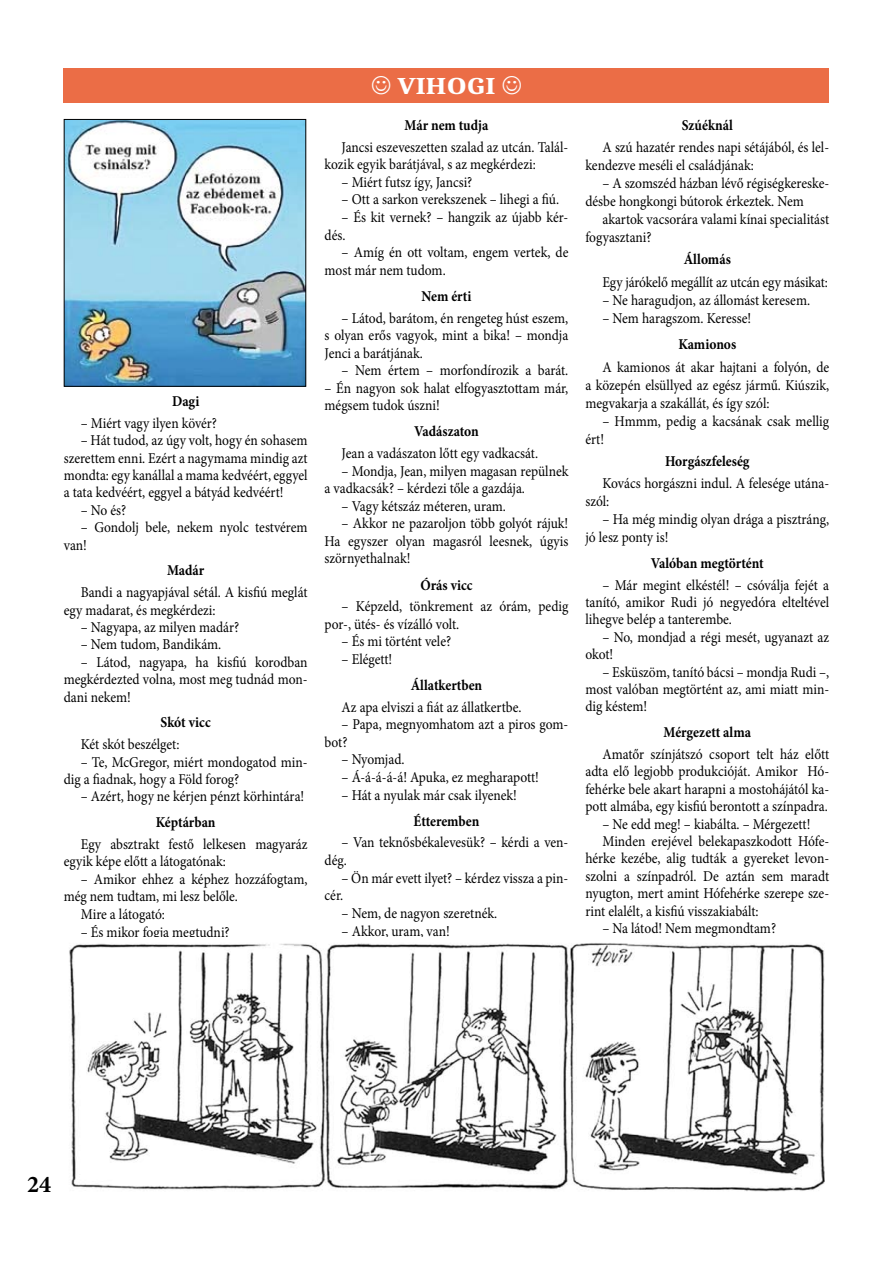
<style>
.page{position:relative;width:893px;height:1263px;background:#fff}
.page>*{position:absolute;margin:0;border:0;box-sizing:border-box;transform-origin:0 0}
.t1{font:700 24px "Caladea";color:#fff;scale:1.2 1}
.t2{font:700 24px "Minion Pro";color:#000}
.t3{font:15px/17.4px "Minion Pro";color:#000;scale:.9 1}
.t4{font:700 15px "Minion Pro";color:#000;scale:.9 1}
</style>
<div class="page">
<div style="left:64px;top:68px;width:765px;height:34px;background:#eb6d46"></div>
<img style="left:69px;top:943px;width:756px;height:249px">
<img style="left:66px;top:121px;width:238px;height:264px">
<div style="left:64px;top:119px;width:242px;height:268px;border:1px solid #000"></div>
<p class="t4" style="left:172px;top:391px;width:32px">Dagi</p>
<p class="t3" style="left:81px;top:414px;width:153px">– Miért vagy ilyen kövér?</p>
<p class="t3" style="left:64px;top:432px;width:272px;text-align:justify;text-indent:17px">– Hát tudod, az úgy volt, hogy én sohasem szerettem enni. Ezért a nagymama mindig azt mondta: egy kanállal a mama kedvéért, eggyel a tata kedvéért, eggyel a bátyád kedvéért!</p>
<p class="t3" style="left:81px;top:501px;width:52px">– No és?</p>
<p class="t3" style="left:64px;top:519px;width:272px;text-indent:17px">– Gondolj bele, nekem nyolc testvérem van!</p>
<p class="t4" style="left:167px;top:560px;width:43px">Madár</p>
<p class="t3" style="left:64px;top:584px;width:272px;text-indent:17px">Bandi a nagyapjával sétál. A kisfiú meglát egy madarat, és megkérdezi:</p>
<p class="t3" style="left:81px;top:618px;width:177px">– Nagyapa, az milyen madár?</p>
<p class="t3" style="left:81px;top:636px;width:158px">– Nem tudom, Bandikám.</p>
<p class="t3" style="left:64px;top:653px;width:272px;text-align:justify;text-indent:17px">– Látod, nagyapa, ha kisfiú korodban megkérdezted volna, most meg tudnád mon&shy;dani nekem!</p>
<p class="t4" style="left:161px;top:712px;width:57px">Skót vicc</p>
<p class="t3" style="left:81px;top:736px;width:111px">Két skót beszélget:</p>
<p class="t3" style="left:64px;top:753px;width:272px;text-indent:17px">– Te, McGregor, miért mondogatod min&shy;dig a fiadnak, hogy a Föld forog?</p>
<p class="t3" style="left:81px;top:788px;width:250px">– Azért, hogy ne kérjen pénzt körhintára!</p>
<p class="t4" style="left:156px;top:812px;width:68px">Képtárban</p>
<p class="t3" style="left:64px;top:835px;width:272px;text-indent:17px">Egy absztrakt festő lelkesen magyaráz egyik képe előtt a látogatónak:</p>
<p class="t3" style="left:81px;top:870px;width:253px">– Amikor ehhez a képhez hozzáfogtam,</p>
<p class="t3" style="left:64px;top:888px;width:195px">még nem tudtam, mi lesz belőle.</p>
<p class="t3" style="left:81px;top:905px;width:95px">Mire a látogató:</p>
<p class="t3" style="left:81px;top:923px;width:167px">– És mikor fogja megtudni?</p>
<h1 class="t1" style="left:398px;top:72px;width:83px">VIHOGI</h1>
<p class="t4" style="left:405px;top:115px;width:94px">Már nem tudja</p>
<p class="t3" style="left:325px;top:138px;width:272px;text-indent:17px">Jancsi eszeveszetten szalad az utcán. Talál&shy;kozik egyik barátjával, s az megkérdezi:</p>
<p class="t3" style="left:342px;top:173px;width:147px">– Miért futsz így, Jancsi?</p>
<p class="t3" style="left:342px;top:191px;width:243px">– Ott a sarkon verekszenek – lihegi a fiú.</p>
<p class="t3" style="left:325px;top:208px;width:272px;text-indent:17px">– És kit vernek? – hangzik az újabb kér&shy;dés.</p>
<p class="t3" style="left:325px;top:244px;width:272px;text-indent:17px">– Amíg én ott voltam, engem vertek, de most már nem tudom.</p>
<p class="t4" style="left:422px;top:285px;width:57px">Nem érti</p>
<p class="t3" style="left:325px;top:309px;width:272px;text-align:justify;text-indent:17px">– Látod, barátom, én rengeteg húst eszem, s olyan erős vagyok, mint a bika! – mondja Jenci a barátjának.</p>
<p class="t3" style="left:342px;top:362px;width:253px">– Nem értem – morfondírozik a barát.</p>
<p class="t3" style="left:325px;top:379px;width:272px">– Én nagyon sok halat elfogyasztottam már, mégsem tudok úszni!</p>
<p class="t4" style="left:414px;top:421px;width:73px">Vadászaton</p>
<p class="t3" style="left:342px;top:445px;width:220px">Jean a vadászaton lőtt egy vadkacsát.</p>
<p class="t3" style="left:325px;top:462px;width:272px;text-indent:17px">– Mondja, Jean, milyen magasan repülnek a vadkacsák? – kérdezi tőle a gazdája.</p>
<p class="t3" style="left:342px;top:497px;width:184px">– Vagy kétszáz méteren, uram.</p>
<p class="t3" style="left:325px;top:515px;width:272px;text-align:justify;text-indent:17px">– Akkor ne pazaroljon több golyót rájuk!<br>Ha egyszer olyan magasról leesnek, úgyis szörnyethalnak!</p>
<p class="t4" style="left:420px;top:574px;width:60px">Órás vicc</p>
<p class="t3" style="left:325px;top:598px;width:272px;text-indent:17px">– Képzeld, tönkrement az órám, pedig por-, ütés- és vízálló volt.</p>
<p class="t3" style="left:342px;top:633px;width:123px">– És mi történt vele?</p>
<p class="t3" style="left:342px;top:650px;width:58px">– Elégett!</p>
<p class="t4" style="left:411px;top:675px;width:81px">Állatkertben</p>
<p class="t3" style="left:342px;top:698px;width:201px">Az apa elviszi a fiát az állatkertbe.</p>
<p class="t3" style="left:325px;top:716px;width:272px;text-indent:17px">– Papa, megnyomhatom azt a piros gom&shy;bot?</p>
<p class="t3" style="left:342px;top:751px;width:71px">– Nyomjad.</p>
<p class="t3" style="left:342px;top:769px;width:221px">– Á-á-á-á-á! Apuka, ez megharapott!</p>
<p class="t3" style="left:342px;top:786px;width:196px">– Hát a nyulak már csak ilyenek!</p>
<p class="t4" style="left:414px;top:810px;width:74px">Étteremben</p>
<p class="t3" style="left:325px;top:834px;width:272px;text-indent:17px">– Van teknősbékalevesük? – kérdi a ven&shy;dég.</p>
<p class="t3" style="left:325px;top:869px;width:272px;text-indent:17px">– Ön már evett ilyet? – kérdez vissza a pin&shy;cér.</p>
<p class="t3" style="left:342px;top:904px;width:174px">– Nem, de nagyon szeretnék.</p>
<p class="t3" style="left:342px;top:922px;width:122px">– Akkor, uram, van!</p>
<p class="t4" style="left:682px;top:115px;width:58px">Szúéknál</p>
<p class="t3" style="left:585px;top:138px;width:272px;line-height:18px;text-indent:17px">A szú hazatér rendes napi sétájából, és lel&shy;kendezve meséli el családjának:</p>
<p class="t3" style="left:585px;top:174px;width:272px;line-height:18px;text-indent:17px">– A szomszéd házban lévő régiségkereske&shy;désbe hongkongi bútorok érkeztek. Nem</p>
<p class="t3" style="left:585px;top:210px;width:272px;line-height:18px;text-indent:17px">akartok vacsorára valami kínai specialitást fogyasztani?</p>
<p class="t4" style="left:684px;top:249px;width:54px">Állomás</p>
<p class="t3" style="left:602px;top:273px;width:252px">Egy járókelő megállít az utcán egy másikat:</p>
<p class="t3" style="left:602px;top:291px;width:232px">– Ne haragudjon, az állomást keresem.</p>
<p class="t3" style="left:602px;top:309px;width:167px">– Nem haragszom. Keresse!</p>
<p class="t4" style="left:678px;top:334px;width:66px">Kamionos</p>
<p class="t3" style="left:585px;top:358px;width:272px;line-height:18px;text-align:justify;text-indent:17px">A kamionos át akar hajtani a folyón, de a közepén elsüllyed az egész jármű. Kiúszik, megvakarja a szakállát, és így szól:</p>
<p class="t3" style="left:585px;top:412px;width:272px;line-height:18px;text-indent:17px">– Hmmm, pedig a kacsának csak mellig ért!</p>
<p class="t4" style="left:665px;top:450px;width:95px">Horgászfeleség</p>
<p class="t3" style="left:585px;top:474px;width:272px;line-height:18px;text-indent:17px">Kovács horgászni indul. A felesége utána&shy;szól:</p>
<p class="t3" style="left:585px;top:510px;width:272px;line-height:18px;text-indent:17px">– Ha még mindig olyan drága a pisztráng, jó lesz ponty is!</p>
<p class="t4" style="left:651px;top:553px;width:127px">Valóban megtörtént</p>
<p class="t3" style="left:585px;top:576px;width:272px;text-align:justify;text-indent:17px">– Már megint elkéstél! – csóválja fejét a tanító, amikor Rudi jó negyedóra elteltével lihegve belép a tanterembe.</p>
<p class="t3" style="left:585px;top:628px;width:272px;text-indent:17px">– No, mondjad a régi mesét, ugyanazt az okot!</p>
<p class="t3" style="left:585px;top:663px;width:272px;text-align:justify;text-indent:17px">– Esküszöm, tanító bácsi – mondja Rudi –, most valóban megtörtént az, ami miatt min&shy;dig késtem!</p>
<p class="t4" style="left:664px;top:722px;width:99px">Mérgezett alma</p>
<p class="t3" style="left:585px;top:745px;width:272px;text-align:justify;text-indent:17px">Amatőr színjátszó csoport telt ház előtt adta elő legjobb produkcióját. Amikor Hó&shy;fehérke bele akart harapni a mostohájától ka&shy;pott almába, egy kisfiú berontott a színpadra.</p>
<p class="t3" style="left:602px;top:815px;width:233px">– Ne edd meg! – kiabálta. – Mérgezett!</p>
<p class="t3" style="left:602px;top:832px;width:253px">Minden erejével belekapaszkodott Hófe-</p>
<p class="t3" style="left:585px;top:850px;width:272px">hérke kezébe, alig tudták a gyereket levon-</p>
<p class="t3" style="left:585px;top:867px;width:272px">szolni a színpadról. De aztán sem maradt</p>
<p class="t3" style="left:585px;top:885px;width:272px">nyugton, mert amint Hófehérke szerepe sze-</p>
<p class="t3" style="left:585px;top:902px;width:194px">rint elalélt, a kisfiú visszakiabált:</p>
<p class="t3" style="left:602px;top:919px;width:195px">– Na látod! Nem megmondtam?</p>
<h1 class="t2" style="left:27px;top:1167px;width:13px">24</h1>
</div>
